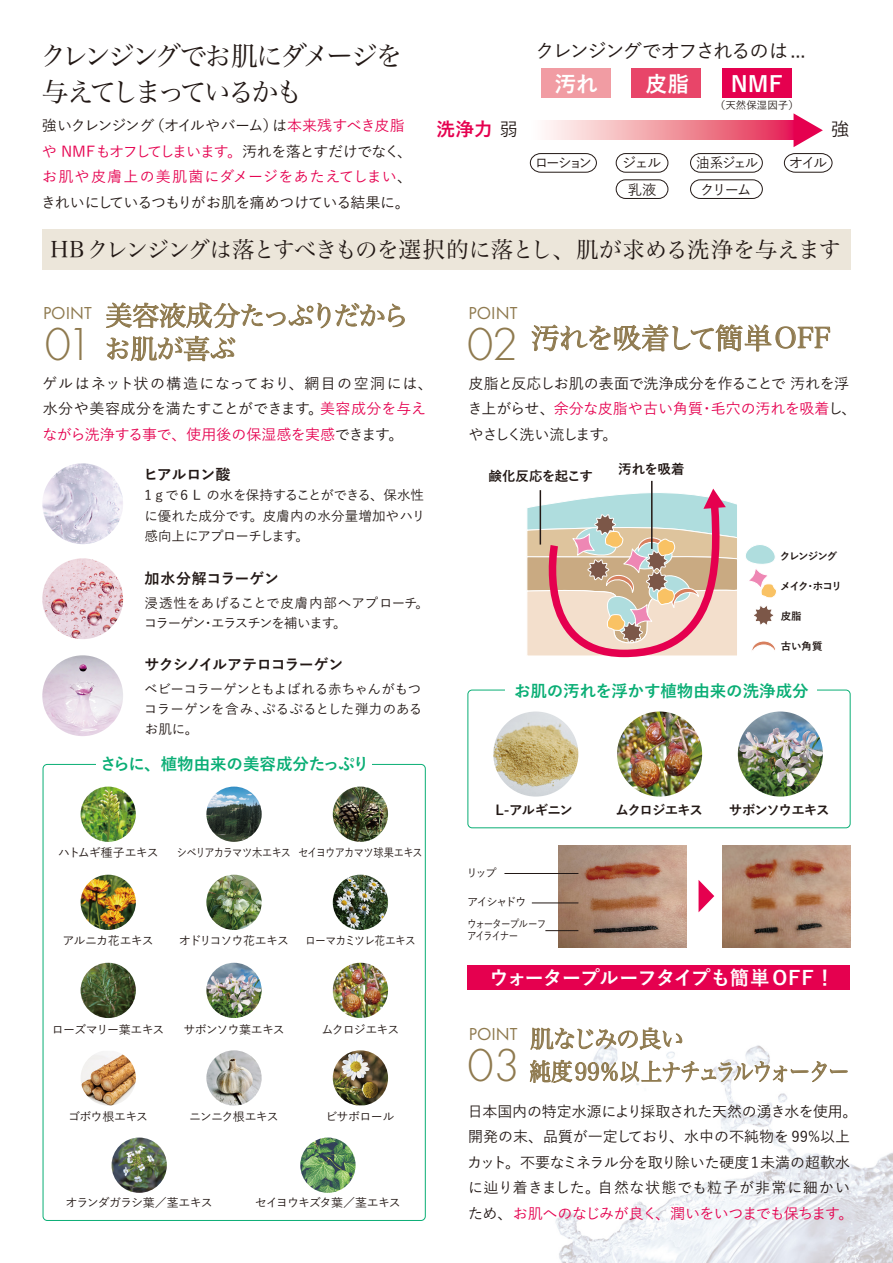
<style>
.page{position:relative;width:893px;height:1263px;background:#fff}
.page>*{position:absolute;margin:0;border:0;box-sizing:border-box;transform-origin:0 0}
.t1{font:300 48px "Futura PT";color:#8f7a4f}
.t2{font:28.5px "Hira Min Pro W3";letter-spacing:-.02em;color:#8f7a4f}
.t3{font:27px/36px "Hira Min Pro W3";letter-spacing:-.125em;color:#221815}
.t4{font:27px/33px "Hira Min Pro W3";letter-spacing:-.04em;color:#8f7a4f}
.t5{font:24px/33px "Hira Min Pro W3";letter-spacing:-.085em;color:#8f7a4f}
.t6{font:22.5px "Hira Min Pro W3";letter-spacing:-.04em;color:#221815}
.t7{font:700 21.75px "Yu Go";color:#fff}
.t8{font:700 19.5px "Yu Go";letter-spacing:-.045em;color:#fff}
.t9{font:500 19.5px "Yu Go";letter-spacing:-.095em;color:#221815}
.t10{font:700 18.75px "Yu Go";color:#e5004f}
.t11{font:500 18.75px "Yu Go";color:#221815}
.t12{font:18px "Futura PT";color:#8f7a4f}
.t13{font:700 16.5px "Yu Go";letter-spacing:-.005em;color:#0aae75}
.t14{font:500 15px/25.5px "Yu Go";letter-spacing:-.01em;color:#221815}
.t15{font:500 15px/25.5px "Yu Go";letter-spacing:-.04em;color:#221815}
.t16{font:700 15px "Yu Go";letter-spacing:-.025em;color:#221815}
.t17{font:700 15px "Yu Go";letter-spacing:-.045em;color:#221815}
.t18{font:500 14.25px "Yu Go";letter-spacing:-.14em;color:#221815}
.t19{font:500 14.25px "Yu Go";letter-spacing:-.14em;color:#221815;scale:.95 1}
.t20{font:500 13.5px/20.2px "Yu Go";letter-spacing:-.01em;color:#221815;text-align:justify}
.t21{font:500 13.5px/20.2px "Yu Go";letter-spacing:-.06em;color:#221815}
.t22{font:700 13.5px "Yu Go";letter-spacing:-.07em;color:#221815}
.t23{font:700 13.5px "Yu Go";letter-spacing:-.04em;color:#221815}
.t24{font:500 12px "Yu Go";letter-spacing:-.065em;color:#221815}
.t25{font:500 12px "Yu Go";letter-spacing:-.065em;color:#221815;scale:.85 1}
.t26{font:500 12px "Yu Go";letter-spacing:-.085em;color:#221815}
.t27{font:500 12px "Yu Go";letter-spacing:-.065em;color:#221815;scale:.9 1}
.t28{font:500 12px "Yu Go";letter-spacing:-.1em;color:#221815}
.t29{font:500 11.25px/12px "Yu Go";letter-spacing:-.11em;color:#221815;scale:.85 1}
.t30{font:500 11.25px "Yu Go";letter-spacing:-.13em;color:#221815}
.t31{font:700 10.5px "Yu Go";letter-spacing:-.095em;color:#221815}
.t32{font:500 10.5px "Yu Go";color:#221815}
.s1{color:#e5004f}
.s2{font-weight:500;color:#221815}
.s3{font-family:"Futura PT";font-weight:300;font-size:48px}
</style>
<div class="page">
<svg style="left:746px;top:545px;width:29px;height:19px"></svg>
<img style="left:558px;top:845px;width:128px;height:102px">
<img style="left:723px;top:845px;width:127px;height:102px">
<img style="left:555px;top:1083px;width:338px;height:180px">
<div style="left:42px;top:229px;width:809px;height:40px;background:#ece6da"></div>
<div style="left:467px;top:690px;width:383px;height:138px;border:1px solid #0aae75;border-radius:4px"></div>
<svg style="left:106px;top:302px;width:299px;height:59px"></svg>
<svg style="left:531px;top:324px;width:299px;height:27px"></svg>
<svg style="left:698px;top:880px;width:16px;height:32px"></svg>
<img style="left:493px;top:711px;width:85px;height:85px;border-radius:43px">
<img style="left:617px;top:711px;width:85px;height:85px;border-radius:43px">
<img style="left:738px;top:711px;width:85px;height:85px;border-radius:43px">
<img style="left:333px;top:963px;width:55px;height:55px;border-radius:28px">
<img style="left:206px;top:963px;width:56px;height:55px;border-radius:28px">
<div style="left:505px;top:684px;width:312px;height:19px;background:#fff"></div>
<img style="left:42px;top:463px;width:81px;height:81px;border-radius:40px">
<img style="left:42px;top:558px;width:81px;height:81px;border-radius:40px">
<img style="left:42px;top:655px;width:81px;height:81px;border-radius:40px">
<div style="left:541px;top:68px;width:70px;height:30px;background:#f19ca3"></div>
<div style="left:631px;top:68px;width:70px;height:30px;background:#e84569"></div>
<div style="left:722px;top:68px;width:70px;height:30px;background:#e5004f"></div>
<svg style="left:530px;top:153px;width:67px;height:20px"></svg>
<div style="left:616px;top:153px;width:52px;height:20px;border:1px solid #221815;border-radius:9px"></div>
<div style="left:616px;top:179px;width:52px;height:20px;border:1px solid #221815;border-radius:9px"></div>
<div style="left:690px;top:153px;width:73px;height:20px;border:1px solid #221815;border-radius:10px"></div>
<svg style="left:784px;top:153px;width:49px;height:20px"></svg>
<div style="left:690px;top:179px;width:73px;height:20px;border:1px solid #221815;border-radius:10px"></div>
<svg style="left:546px;top:121px;width:247px;height:19px;background:#f193a1"></svg>
<svg style="left:793px;top:113px;width:30px;height:34px"></svg>
<svg style="left:530px;top:1027px;width:318px;height:56px"></svg>
<hr style="left:504px;top:873px;width:74px;height:1px;background:#221815">
<hr style="left:532px;top:902px;width:46px;height:1px;background:#221815">
<hr style="left:545px;top:930px;width:33px;height:1px;background:#221815">
<img style="left:206px;top:786px;width:56px;height:56px;border-radius:28px">
<img style="left:81px;top:786px;width:55px;height:56px;border-radius:28px">
<img style="left:81px;top:875px;width:55px;height:55px;border-radius:28px">
<img style="left:81px;top:1054px;width:55px;height:51px">
<img style="left:206px;top:875px;width:56px;height:55px;border-radius:28px">
<img style="left:333px;top:875px;width:55px;height:55px;border-radius:28px">
<img style="left:333px;top:786px;width:55px;height:56px;border-radius:28px">
<img style="left:112px;top:1137px;width:55px;height:56px;border-radius:28px">
<img style="left:300px;top:1137px;width:56px;height:56px;border-radius:28px">
<img style="left:333px;top:1050px;width:55px;height:55px">
<img style="left:206px;top:1050px;width:56px;height:55px;border-radius:28px">
<img style="left:81px;top:963px;width:55px;height:55px;border-radius:28px">
<svg style="left:748px;top:568px;width:21px;height:21px"></svg>
<div style="left:747px;top:567px;width:22px;height:22px;border:1px solid #fff;border-radius:8px"></div>
<svg style="left:752px;top:641px;width:23px;height:10px"></svg>
<svg style="left:753px;top:583px;width:23px;height:42px"></svg>
<svg style="left:527px;top:489px;width:210px;height:169px;background:#d8bfb4"></svg>
<hr style="left:651px;top:481px;width:2px;height:68px;background:#221815">
<hr style="left:540px;top:490px;width:1px;height:54px;background:#221815">
<div style="left:468px;top:966px;width:382px;height:24px;background:#e5004f"></div>
<h3 class="t3" style="left:40px;top:36px;width:364px">クレンジングでお肌にダメージを与えてしまっているかも</h3>
<h3 class="t9" style="left:535px;top:33px;width:272px">クレンジングでオフされるのは ...</h3>
<h3 class="t7" style="left:554px;top:71px;width:45px">汚れ</h3>
<h3 class="t7" style="left:645px;top:71px;width:45px">皮脂</h3>
<h3 class="t7" style="left:731px;top:71px;width:53px">NMF</h3>
<p class="t32" style="left:715px;top:95px;width:85px">（天然保湿因子）</p>
<p class="t15" style="left:41px;top:111px;width:372px">強いクレンジング（オイルやバーム）は<span class="s1">本来残すべき皮脂や NMFもオフしてしまいます。</span>汚れを落とすだけでなく、<span class="s1">お肌や皮膚上の美肌菌にダメージをあたえてしまい</span>、きれいにしているつもりがお肌を痛めつけている結果に。</p>
<p class="t10" style="left:437px;top:118px;width:83px">洗浄力<span class="s2">弱</span></p>
<p class="t11" style="left:831px;top:112px;width:20px">強</p>
<p class="t19" style="left:535px;top:150px;width:62px">ローション</p>
<p class="t18" style="left:622px;top:150px;width:41px">ジェル</p>
<p class="t19" style="left:696px;top:150px;width:67px">油系ジェル</p>
<p class="t18" style="left:789px;top:150px;width:40px">オイル</p>
<p class="t18" style="left:628px;top:176px;width:30px">乳液</p>
<p class="t18" style="left:700px;top:176px;width:53px">クリーム</p>
<h3 class="t6" style="left:51px;top:230px;width:792px">HBクレンジングは落とすべきものを選択的に落とし、肌が求める洗浄を与えます</h3>
<p class="t12" style="left:43px;top:303px;width:50px">POINT</p>
<h1 class="t1" style="left:45px;top:317px;width:49px">01</h1>
<h3 class="t4" style="left:104px;top:297px;width:307px">美容液成分たっぷりだからお肌が喜ぶ</h3>
<p class="t14" style="left:42px;top:369px;width:392px">ゲルはネット状の構造になっており、網目の空洞には、水分や美容成分を満たすことができます。<span class="s1">美容成分を与えながら洗浄する事で、使用後の保湿感を実感</span>できます。</p>
<p class="t16" style="left:143px;top:466px;width:89px">ヒアルロン酸</p>
<p class="t20" style="left:145px;top:484px;width:282px">1ｇで６ L の水を保持することができる、保水性に優れた成分です。皮膚内の水分量増加やハリ感向上にアプローチします。</p>
<p class="t16" style="left:145px;top:570px;width:136px">加水分解コラーゲン</p>
<p class="t21" style="left:144px;top:591px;width:287px">浸透性をあげることで皮膚内部へアプローチ。コラーゲン・エラスチンを補います。</p>
<p class="t17" style="left:144px;top:656px;width:201px">サクシノイルアテロコラーゲン</p>
<p class="t20" style="left:144px;top:677px;width:280px">ベビーコラーゲンともよばれる赤ちゃんがもつコラーゲンを含み、ぷるぷるとした弾力のあるお肌に。</p>
<p class="t13" style="left:100px;top:754px;width:271px">さらに、植物由来の美容成分たっぷり</p>
<p class="t24" style="left:58px;top:841px;width:102px">ハトムギ種子エキス</p>
<p class="t25" style="left:177px;top:841px;width:136px">シベリアカラマツ木エキス</p>
<p class="t25" style="left:298px;top:841px;width:148px">セイヨウアカマツ球果エキス</p>
<p class="t24" style="left:62px;top:929px;width:93px">アルニカ花エキス</p>
<p class="t28" style="left:179px;top:929px;width:112px">オドリコソウ花エキス</p>
<p class="t27" style="left:305px;top:929px;width:125px">ローマカミツレ花エキス</p>
<p class="t24" style="left:52px;top:1018px;width:114px">ローズマリー葉エキス</p>
<p class="t24" style="left:183px;top:1018px;width:103px">サボンソウ葉エキス</p>
<p class="t24" style="left:321px;top:1018px;width:80px">ムクロジエキス</p>
<p class="t24" style="left:68px;top:1105px;width:82px">ゴボウ根エキス</p>
<p class="t24" style="left:189px;top:1105px;width:91px">ニンニク根エキス</p>
<p class="t24" style="left:325px;top:1105px;width:71px">ビサボロール</p>
<p class="t26" style="left:66px;top:1192px;width:149px">オランダガラシ葉／茎エキス</p>
<p class="t24" style="left:255px;top:1192px;width:147px">セイヨウキズタ葉／茎エキス</p>
<p class="t12" style="left:469px;top:303px;width:50px">POINT</p>
<h1 class="t1" style="left:467px;top:317px;width:52px">02</h1>
<h2 class="t2" style="left:531px;top:314px;width:301px">汚れを吸着して簡単OFF</h2>
<p class="t14" style="left:468px;top:369px;width:390px">皮脂と反応しお肌の表面で洗浄成分を作ることで 汚れを浮き上がらせ、<span class="s1">余分な皮脂や古い角質・毛穴の汚れを吸着</span>し、やさしく洗い流します。</p>
<p class="t23" style="left:488px;top:468px;width:106px">鹸化反応を起こす</p>
<p class="t22" style="left:618px;top:461px;width:68px">汚れを吸着</p>
<p class="t31" style="left:780px;top:550px;width:59px">クレンジング</p>
<p class="t31" style="left:780px;top:580px;width:63px">メイク・ホコリ</p>
<p class="t31" style="left:781px;top:610px;width:22px">皮脂</p>
<p class="t31" style="left:781px;top:640px;width:43px">古い角質</p>
<p class="t13" style="left:514px;top:681px;width:296px">お肌の汚れを浮かす植物由来の洗浄成分</p>
<p class="t22" style="left:495px;top:802px;width:79px">L-アルギニン</p>
<p class="t30" style="left:467px;top:863px;width:32px">リップ</p>
<p class="t30" style="left:467px;top:891px;width:61px">アイシャドウ</p>
<p class="t29" style="left:467px;top:916px;width:95px">ウォータープルーフアイライナー</p>
<p class="t22" style="left:616px;top:802px;width:89px">ムクロジエキス</p>
<p class="t22" style="left:729px;top:802px;width:102px">サボンソウエキス</p>
<h3 class="t8" style="left:489px;top:967px;width:347px">ウォータープルーフタイプも簡単 OFF！</h3>
<p class="t12" style="left:469px;top:1023px;width:50px">POINT</p>
<h3 class="t5" style="left:467px;top:1020px;width:384px;text-indent:62px">肌なじみの良い<br><span class="s3">03</span> 純度99％以上ナチュラルウォーター</h3>
<p class="t14" style="left:467px;top:1096px;width:392px">日本国内の特定水源により採取された天然の湧き水を使用。開発の末、品質が一定しており、水中の不純物を 99%以上カット。不要なミネラル分を取り除いた硬度1未満の超軟水に辿り着きました。自然な状態でも粒子が非常に細かいため、<span class="s1">お肌へのなじみが良く、潤いをいつまでも保ちます。</span></p>
</div>
